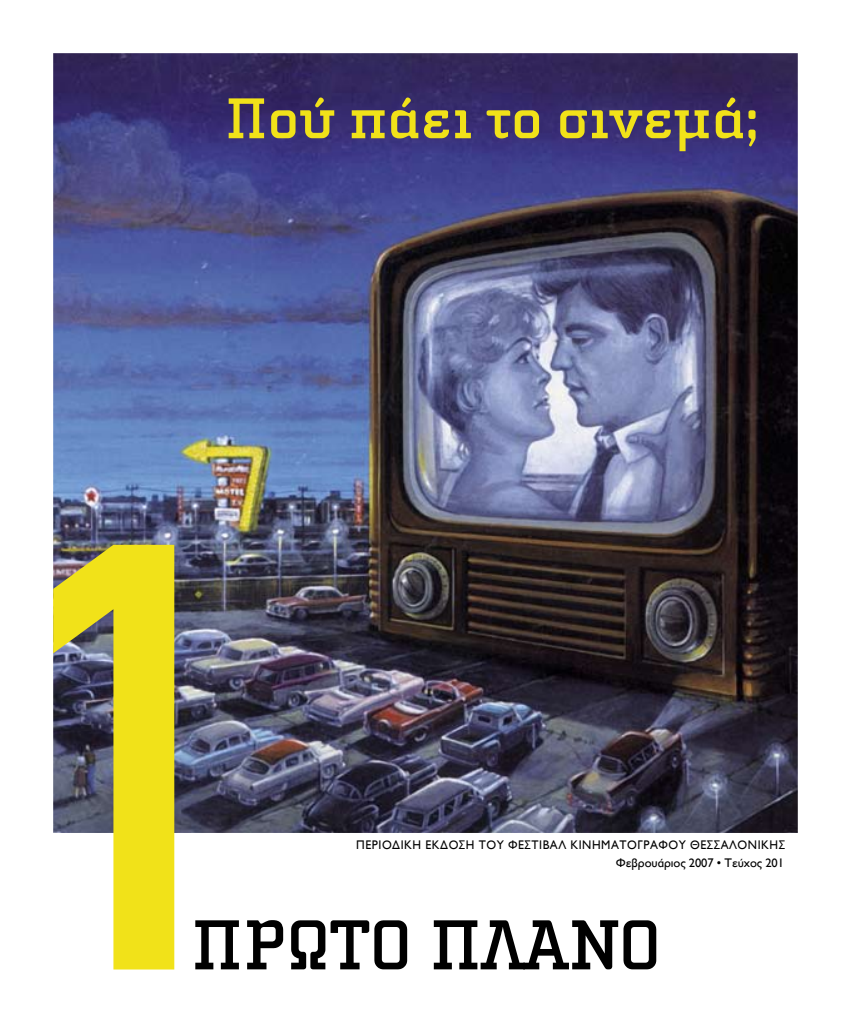
<style>
.page{position:relative;width:851px;height:1028px;background:#fff}
.page>*{position:absolute;margin:0;border:0;box-sizing:border-box;transform-origin:0 0}
.t1{font:700 72.5px "Cholla TT Slab";letter-spacing:-.005em;color:#000}
.t2{font:700 58.88px "Cholla TT Slab";letter-spacing:-.005em;color:#f1e219}
.t3{font:12.5px/17.8px "Jeckyl TT";letter-spacing:.045em;color:#000;text-align:right;scale:.95 1}
</style>
<div class="page">
<img style="left:53px;top:53px;width:745px;height:917px">
<svg style="left:53px;top:545px;width:121px;height:424px;fill:#f1e219"></svg>
<h2 class="t2" style="left:225px;top:86px;width:535px">Πού πάει το σινεμά;</h2>
<p class="t3" style="left:356px;top:836px;width:453px">ΠΕΡΙΟΔΙΚΗ ΕΚΔΟΣΗ ΤΟΥ ΦΕΣΤΙΒΑΛ ΚΙΝΗΜΑΤΟΓΡΑΦΟΥ ΘΕΣΣΑΛΟΝΙΚΗΣ<br>Φεβρουάριος 2007 • Tεύχος 201</p>
<h1 class="t1" style="left:191px;top:905px;width:472px">ΠΡΩΤΟ ΠΛΑΝΟ</h1>
</div>
